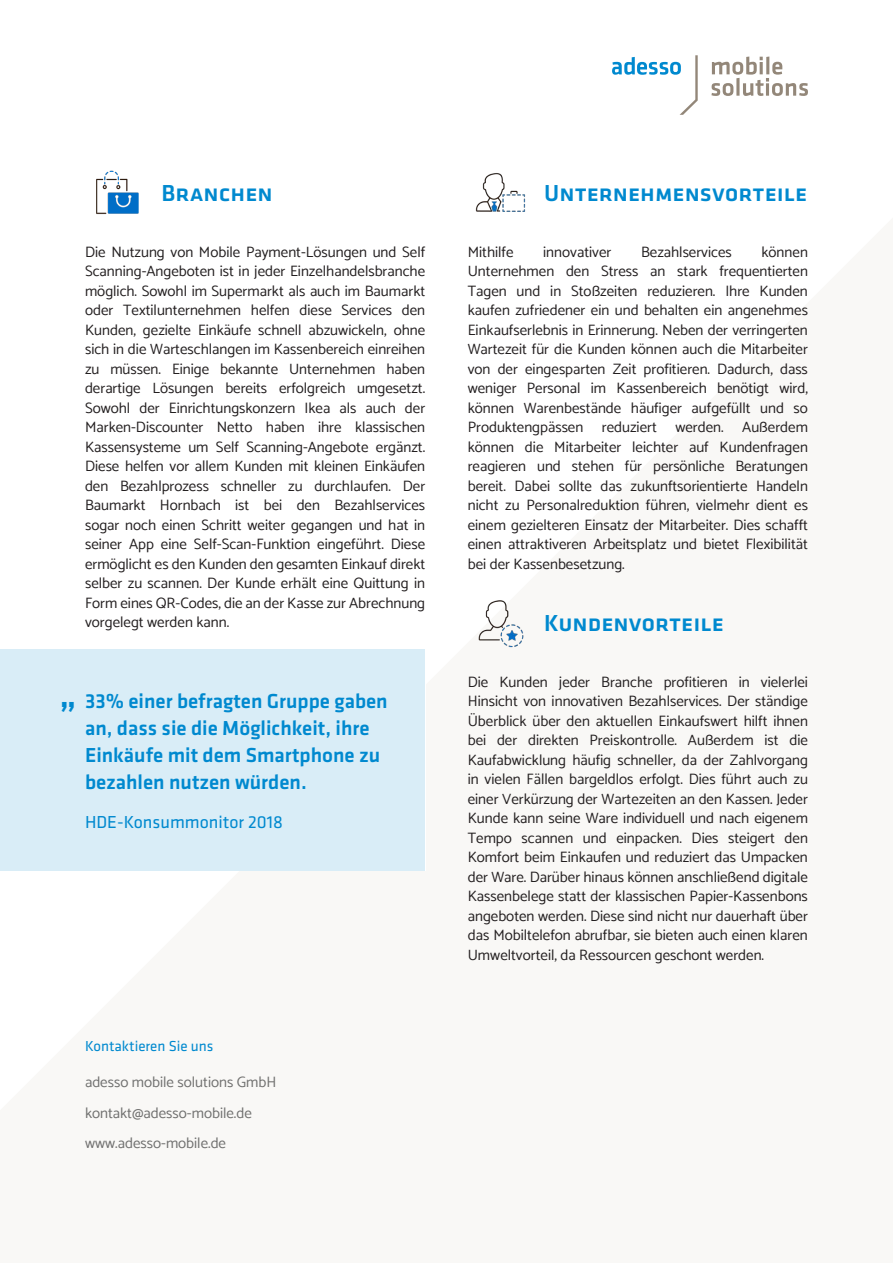
<style>
.page{position:relative;width:893px;height:1263px;background:#fff}
.page>*{position:absolute;margin:0;border:0;box-sizing:border-box;transform-origin:0 0}
.t1{font:500 36px "Klavika";color:#0089cf}
.Überschrift_2{font:500 24px "Klavika";color:#0089cf}
.t2{font:500 21px/27px "Klavika";color:#0089cf}
.t3{font:18px "Klavika";color:#0089cf}
.t4{font:15px/19.5px "Catamaran";color:#231f20;text-align:justify}
.Einf__Abs__Kopie{font:15px/30.6px "Catamaran";color:#70706f}
.Einf__Abs__Kopie-2{font:15px "Klavika";color:#0089cf}
</style>
<div class="page">
<svg style="left:711px;top:57px;width:97px;height:39px"></svg>
<svg style="left:612px;top:55px;width:86px;height:60px"></svg>
<img style="left:96px;top:170px;width:43px;height:45px">
<img style="left:475px;top:173px;width:51px;height:39px">
<img style="left:478px;top:600px;width:46px;height:48px">
<div style="left:0;top:650px;width:425px;height:221px;background:#d9edf7"></div>
<p class="Überschrift_2" style="left:162px;top:180px;width:113px">Branchen</p>
<p class="Überschrift_2" style="left:544px;top:180px;width:264px">Unternehmensvorteile</p>
<p class="t4" style="left:85px;top:242px;width:342px">Die Nutzung von Mobile Payment-Lösungen und Self Scanning-Angeboten ist in jeder Einzelhandelsbranche möglich. Sowohl im Supermarkt als auch im Baumarkt oder Textilunternehmen helfen diese Services den Kunden, gezielte Einkäufe schnell abzuwickeln, ohne sich in die Warteschlangen im Kassenbereich einreihen zu müssen. Einige bekannte Unternehmen haben derartige Lösungen bereits erfolgreich umgesetzt.<br>Sowohl der Einrichtungskonzern Ikea als auch der Marken-Discounter Netto haben ihre klassischen Kassensysteme um Self Scanning-Angebote ergänzt.<br>Diese helfen vor allem Kunden mit kleinen Einkäufen den Bezahlprozess schneller zu durchlaufen. Der Baumarkt Hornbach ist bei den Bezahlservices sogar noch einen Schritt weiter gegangen und hat in seiner App eine Self-Scan-Funktion eingeführt. Diese ermöglicht es den Kunden den gesamten Einkauf direkt selber zu scannen. Der Kunde erhält eine Quittung in Form eines QR-Codes, die an der Kasse zur Abrechnung vorgelegt werden kann.</p>
<p class="t1" style="left:59px;top:675px;width:19px">„</p>
<p class="t2" style="left:85px;top:688px;width:304px">33% einer befragten Gruppe gaben an, dass sie die Möglichkeit, ihre<br>Einkäufe mit dem Smartphone zu bezahlen nutzen würden.</p>
<p class="t3" style="left:85px;top:812px;width:199px">HDE-Konsummonitor 2018</p>
<p class="t4" style="left:468px;top:242px;width:342px;text-indent:294px">können Unternehmen den Stress an stark frequentierten Tagen und in Stoßzeiten reduzieren. Ihre Kunden kaufen zufriedener ein und behalten ein angenehmes Einkaufserlebnis in Erinnerung. Neben der verringerten Wartezeit für die Kunden können auch die Mitarbeiter von der eingesparten Zeit profitieren. Dadurch, dass weniger Personal im Kassenbereich benötigt wird, können Warenbestände häufiger aufgefüllt und so Produktengpässen reduziert werden. Außerdem können die Mitarbeiter leichter auf Kundenfragen reagieren und stehen für persönliche Beratungen bereit. Dabei sollte das zukunftsorientierte Handeln nicht zu Personalreduktion führen, vielmehr dient es einem gezielteren Einsatz der Mitarbeiter. Dies schafft einen attraktiveren Arbeitsplatz und bietet Flexibilität bei der Kassenbesetzung.</p>
<p class="t4" style="left:468px;top:242px;width:47px">Mithilfe</p>
<p class="t4" style="left:543px;top:242px;width:70px">innovativer</p>
<p class="t4" style="left:641px;top:242px;width:92px">Bezahlservices</p>
<p class="Überschrift_2" style="left:544px;top:610px;width:181px">Kundenvorteile</p>
<p class="t4" style="left:468px;top:672px;width:342px">Die Kunden jeder Branche profitieren in vielerlei Hinsicht von innovativen Bezahlservices. Der ständige Überblick über den aktuellen Einkaufswert hilft ihnen bei der direkten Preiskontrolle. Außerdem ist die Kaufabwicklung häufig schneller, da der Zahlvorgang in vielen Fällen bargeldlos erfolgt. Dies führt auch zu einer Verkürzung der Wartezeiten an den Kassen. Jeder Kunde kann seine Ware individuell und nach eigenem Tempo scannen und einpacken. Dies steigert den Komfort beim Einkaufen und reduziert das Umpacken der Ware. Darüber hinaus können anschließend digitale Kassenbelege statt der klassischen Papier-Kassenbons angeboten werden. Diese sind nicht nur dauerhaft über das Mobiltelefon abrufbar, sie bieten auch einen klaren Umweltvorteil, da Ressourcen geschont werden.</p>
<p class="Einf__Abs__Kopie-2" style="left:85px;top:1038px;width:130px">Kontaktieren Sie uns</p>
<p class="Einf__Abs__Kopie" style="left:85px;top:1066px;width:193px">adesso mobile solutions GmbH kontakt@adesso-mobile.de www.adesso-mobile.de</p>
</div>
